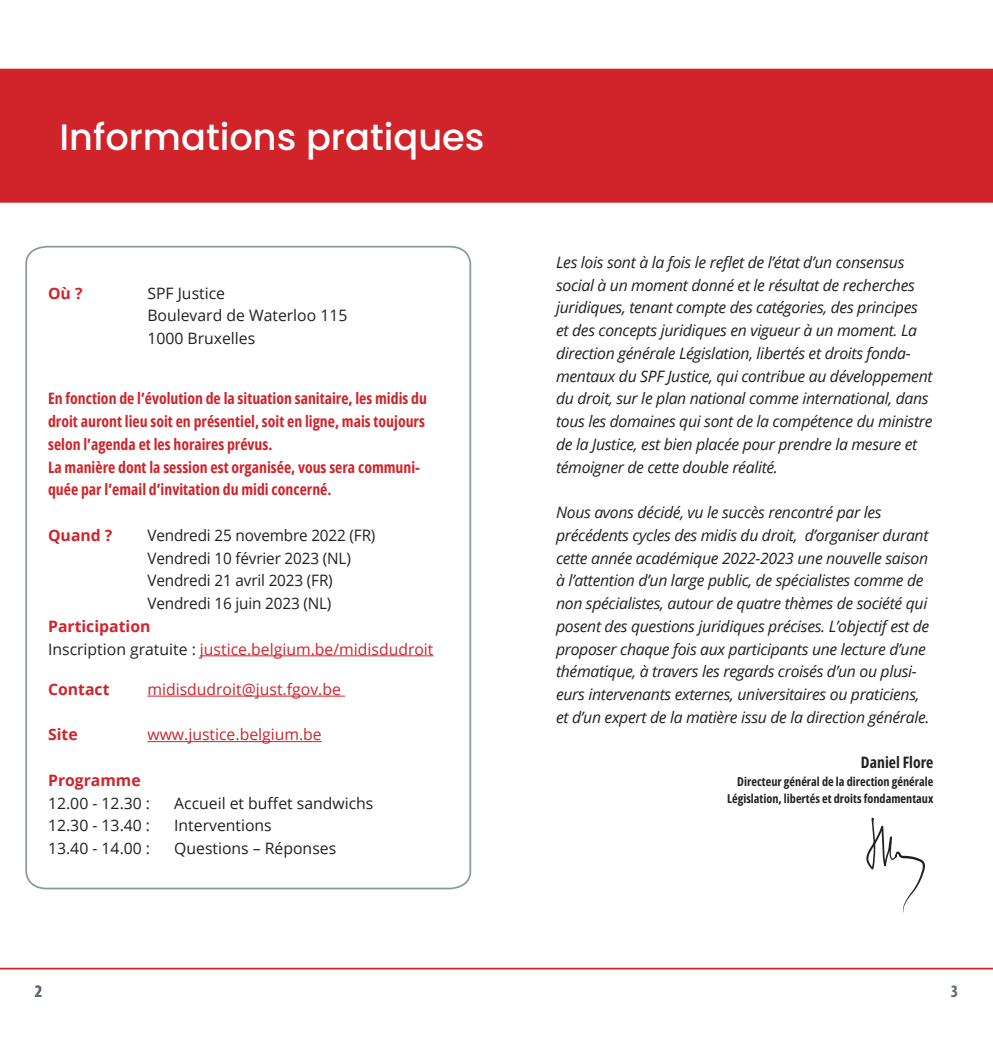
<style>
.page{position:relative;width:993px;height:1042px;background:#fff}
.page>*{position:absolute;margin:0;border:0;box-sizing:border-box;transform-origin:0 0}
.FODJ_Head{font:500 36.75px "Poppins";color:#fff}
.t1{font:700 condensed 17.5px "Myriad Pro";color:#5f6a74}
.FODJ_Introduction{font:italic 15.75px/22.8px "Open Sans";letter-spacing:-.02em;color:#231f20}
.FODJ_Introduction-2{font:700 15.75px/22.8px "Open Sans Condensed";color:#d1232a}
.Just_Body{font:15.75px/22.8px "Open Sans";color:#231f20}
.Just_Body-2{font:15.75px "Open Sans";color:#d1232a}
.Just_Body-3{font:700 15.75px "Open Sans";color:#d1232a}
.FODJ_Body{font:700 15.75px "Open Sans Condensed";color:#231f20}
.FODJ_Body-2{font:700 12.25px/17.5px "Open Sans Condensed";color:#231f20;text-align:right}
.s1{color:#231f20}
</style>
<div class="page">
<svg style="left:866px;top:817px;width:58px;height:96px"></svg>
<div style="left:0;top:69px;width:992px;height:134px;background:#d1232a"></div>
<svg style="left:25px;top:245px;width:447px;height:645px"></svg>
<hr style="left:200px;top:655px;width:233px;height:1px;background:#d1232a">
<hr style="left:147px;top:696px;width:198px;height:1px;background:#d1232a">
<hr style="left:147px;top:741px;width:175px;height:1px;background:#d1232a">
<hr style="left:0;top:968px;width:992px;height:1px;background:#d1232a">
<p class="FODJ_Head" style="left:60px;top:116px;width:426px">Informations pratiques</p>
<p class="Just_Body-3" style="left:48px;top:282px;width:36px">Où ?</p>
<p class="Just_Body" style="left:147px;top:281px;width:79px">SPF Justice</p>
<p class="Just_Body" style="left:147px;top:304px;width:201px">Boulevard de Waterloo 115</p>
<p class="Just_Body" style="left:147px;top:326px;width:109px">1000 Bruxelles</p>
<p class="FODJ_Introduction-2" style="left:48px;top:387px;width:380px">En fonction de l’évolution de la situation sanitaire, les midis du droit auront lieu soit en présentiel, soit en ligne, mais toujours selon l’agenda et les horaires prévus.<br>La manière dont la session est organisée, vous sera communi&shy;quée par l’email d’invitation du midi concerné.</p>
<p class="Just_Body-3" style="left:48px;top:524px;width:66px">Quand ?</p>
<p class="Just_Body" style="left:147px;top:523px;width:229px">Vendredi 25 novembre 2022 (FR)</p>
<p class="Just_Body" style="left:147px;top:546px;width:205px">Vendredi 10 février 2023 (NL)</p>
<p class="Just_Body" style="left:147px;top:569px;width:187px">Vendredi 21 avril 2023 (FR)<br>Vendredi 16 juin 2023 (NL)</p>
<p class="Just_Body-3" style="left:48px;top:615px;width:104px">Participation</p>
<p class="Just_Body-2" style="left:48px;top:638px;width:387px"><span class="s1">Inscription gratuite :</span> justice.belgium.be/midisdudroit</p>
<p class="Just_Body-3" style="left:48px;top:678px;width:63px">Contact</p>
<p class="Just_Body-2" style="left:147px;top:678px;width:195px">midisdudroit@just.fgov.be</p>
<p class="Just_Body-3" style="left:48px;top:723px;width:31px">Site</p>
<p class="Just_Body-2" style="left:147px;top:724px;width:176px">www.justice.belgium.be</p>
<p class="Just_Body-3" style="left:48px;top:769px;width:94px">Programme</p>
<p class="Just_Body" style="left:48px;top:791px;width:103px">12.00 - 12.30 :</p>
<p class="Just_Body" style="left:174px;top:791px;width:201px">Accueil et buffet sandwichs</p>
<p class="Just_Body" style="left:48px;top:814px;width:103px">12.30 - 13.40 :</p>
<p class="Just_Body" style="left:174px;top:814px;width:99px">Interventions</p>
<p class="Just_Body" style="left:48px;top:837px;width:103px">13.40 - 14.00 :</p>
<p class="Just_Body" style="left:174px;top:837px;width:163px">Questions – Réponses</p>
<p class="FODJ_Introduction" style="left:556px;top:250px;width:378px">Les lois sont à la fois le reflet de l’état d’un consensus social à un moment donné et le résultat de recherches juridiques, tenant compte des catégories, des principes et des concepts juridiques en vigueur à un moment. La direction générale Législation, libertés et droits fonda&shy;mentaux du SPF Justice, qui contribue au développement du droit, sur le plan national comme international, dans tous les domaines qui sont de la compétence du ministre de la Justice, est bien placée pour prendre la mesure et témoigner de cette double réalité.</p>
<p class="FODJ_Introduction" style="left:556px;top:500px;width:375px">Nous avons décidé, vu le succès rencontré par les précédents cycles des midis du droit, d’organiser durant cette année académique 2022-2023 une nouvelle saison à l’attention d’un large public, de spécialistes comme de non spécialistes, autour de quatre thèmes de société qui posent des questions juridiques précises. L’objectif est de proposer chaque fois aux participants une lecture d’une thématique, à travers les regards croisés d’un ou plusi&shy;eurs intervenants externes, universitaires ou praticiens, et d’un expert de la matière issu de la direction générale.</p>
<p class="FODJ_Body" style="left:860px;top:752px;width:74px">Daniel Flore</p>
<p class="FODJ_Body-2" style="left:727px;top:772px;width:208px">Directeur général de la direction générale<br>Législation, libertés et droits fondamentaux</p>
<p class="t1" style="left:35px;top:980px;width:9px">2</p>
<p class="t1" style="left:950px;top:980px;width:9px">3</p>
</div>
